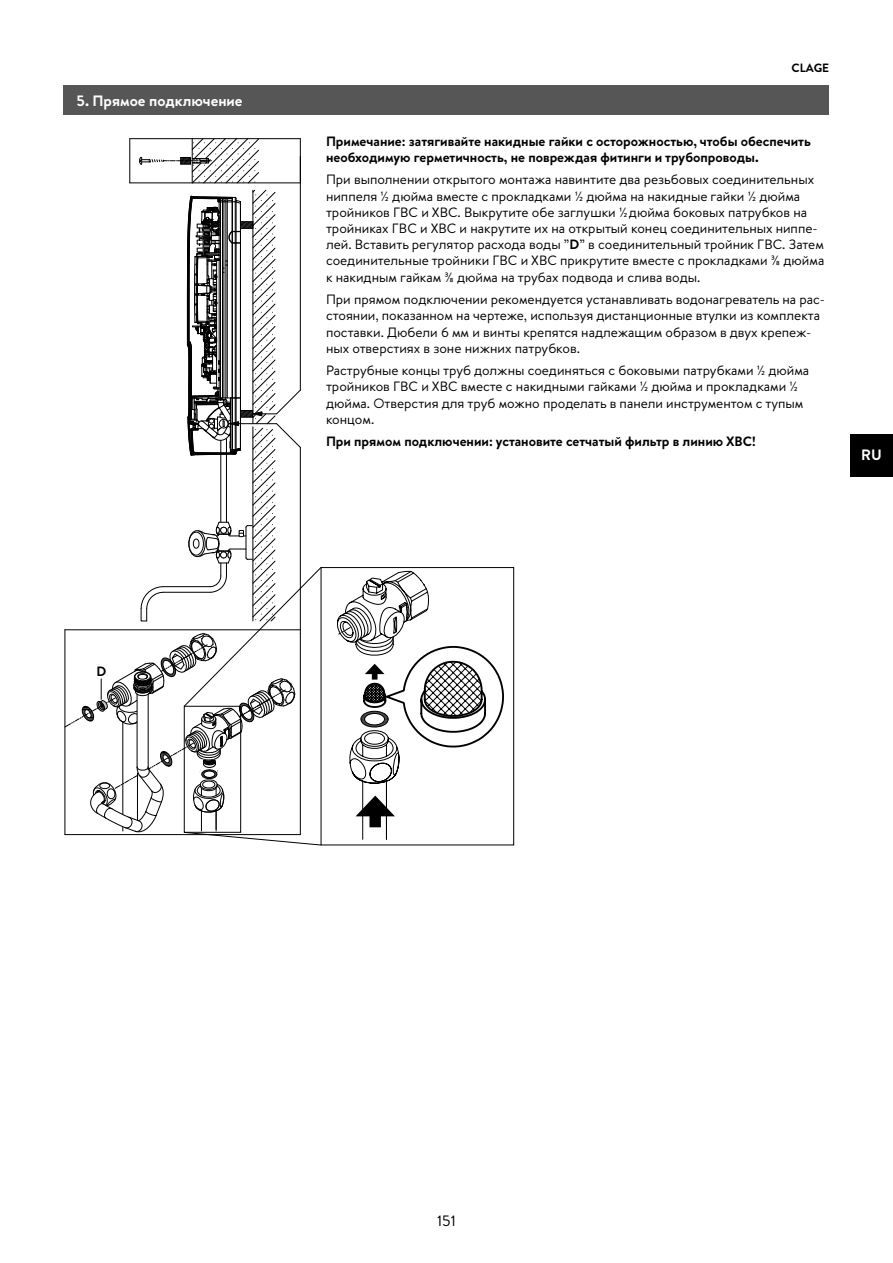
<style>
.page{position:relative;width:893px;height:1263px;background:#fff}
.page>*{position:absolute;margin:0;border:0;box-sizing:border-box;transform-origin:0 0}
.t1{font:700 15px "Brandon Text";color:#fff}
.t2{font:15px "Brandon Text";color:#000}
.t3{font:13.5px/16.2px "Brandon Text";color:#000}
.t4{font:700 13.5px/16.2px "Brandon Text";color:#000}
.t5{font:700 12px "Brandon Text";color:#000}
.s1{font-weight:700}
</style>
<div class="page">
<div style="left:850px;top:434px;width:43px;height:42px;background:#000"></div>
<div style="left:64px;top:85px;width:765px;height:30px;background:#565656"></div>
<svg style="left:349px;top:567px;width:166px;height:273px"></svg>
<svg style="left:356px;top:795px;width:39px;height:32px"></svg>
<svg style="left:337px;top:569px;width:168px;height:179px"></svg>
<div style="left:321px;top:567px;width:193px;height:278px;border:1px solid #000"></div>
<svg style="left:65px;top:138px;width:256px;height:707px"></svg>
<p class="t1" style="left:77px;top:90px;width:168px">5. Прямое подключение</p>
<p class="t4" style="left:97px;top:662px;width:11px">D</p>
<p class="t5" style="left:791px;top:60px;width:39px">CLAGE</p>
<p class="t4" style="left:326px;top:132px;width:486px">Примечание: затягивайте накидные гайки с осторожностью, чтобы обеспечить необходимую герметичность, не повреждая фитинги и трубопроводы.</p>
<p class="t3" style="left:326px;top:171px;width:500px">При выполнении открытого монтажа навинтите два резьбовых соединительных ниппеля ½ дюйма вместе с прокладками ½ дюйма на накидные гайки ½ дюйма тройников ГВС и ХВС. Выкрутите обе заглушки ½дюйма боковых патрубков на тройниках ГВС и ХВС и накрутите их на открытый конец соединительных ниппе&shy;лей. Вставить регулятор расхода воды ”<span class="s1">D</span>” в соединительный тройник ГВС. Затем соединительные тройники ГВС и ХВС прикрутите вместе с прокладками ⅜ дюйма к накидным гайкам ⅜ дюйма на трубах подвода и слива воды.</p>
<p class="t3" style="left:326px;top:291px;width:500px">При прямом подключении рекомендуется устанавливать водонагреватель на рас&shy;стоянии, показанном на чертеже, используя дистанционные втулки из комплекта поставки. Дюбели 6 мм и винты крепятся надлежащим образом в двух крепеж&shy;ных отверстиях в зоне нижних патрубков.</p>
<p class="t3" style="left:326px;top:362px;width:485px">Раструбные концы труб должны соединяться с боковыми патрубками ½ дюйма тройников ГВС и ХВС вместе с накидными гайками ½ дюйма и прокладками ½ дюйма. Отверстия для труб можно проделать в панели инструментом с тупым концом.</p>
<p class="t4" style="left:326px;top:433px;width:431px">При прямом подключении: установите сетчатый фильтр в линию ХВС!</p>
<p class="t1" style="left:861px;top:445px;width:22px">RU</p>
<p class="t2" style="left:437px;top:1210px;width:20px">151</p>
</div>
